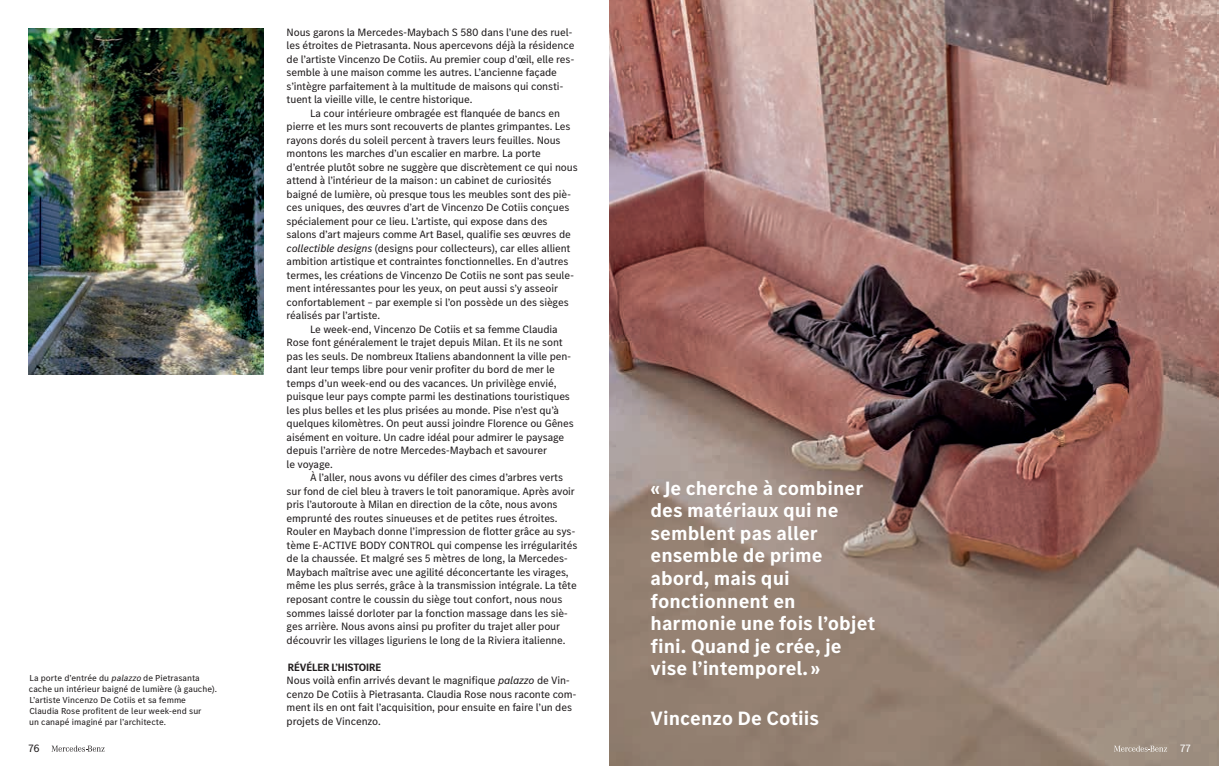
<style>
.page{position:relative;width:1219px;height:766px;background:#fff}
.page>*{position:absolute;margin:0;border:0;box-sizing:border-box;transform-origin:0 0}
.t1{font:700 20px/22.5px "MB Corpo S Text";color:#fff}
.t2{font:11px/13.5px "MB Corpo S Text";letter-spacing:-.01em;color:#231f20}
.t3{font:700 11px "MB Corpo S Title";letter-spacing:-.01em;color:#231f20}
.t4{font:11px "MB Corpo S Text";color:#fff}
.t5{font:9px/11px "MB Corpo S Text";color:#231f20}
.s1{font-style:italic}
</style>
<div class="page">
<img style="left:609px;top:0;width:610px;height:765px">
<img style="left:28px;top:28px;width:235px;height:346px">
<svg style="left:51px;top:745px;width:54px;height:6px"></svg>
<svg style="left:1114px;top:745px;width:53px;height:6px"></svg>
<p class="t5" style="left:29px;top:671px;width:189px">La porte d’entrée du <span class="s1">palazzo</span> de Pietrasanta cache un intérieur baigné de lumière (à gauche).<br>L’artiste Vincenzo De Cotiis et sa femme Claudia Rose profitent de leur week-end sur<br>un canapé imaginé par l’architecte.</p>
<p class="t2" style="left:28px;top:740px;width:13px">76</p>
<p class="t2" style="left:287px;top:25px;width:289px">Nous garons la Mercedes-Maybach S 580 dans l’une des ruel&shy;les étroites de Pietrasanta. Nous apercevons déjà la résidence de l’artiste Vincenzo De Cotiis. Au premier coup d’œil, elle res&shy;semble à une maison comme les autres. L’ancienne façade s’intègre parfaitement à la multitude de maisons qui consti&shy;tuent la vieille ville, le centre historique.</p>
<p class="t2" style="left:310px;top:106px;width:251px">La cour intérieure ombragée est flanquée de bancs en</p>
<p class="t2" style="left:287px;top:119px;width:286px">pierre et les murs sont recouverts de plantes grimpantes. Les</p>
<p class="t2" style="left:287px;top:133px;width:275px">rayons dorés du soleil percent à travers leurs feuilles. Nous</p>
<p class="t2" style="left:287px;top:146px;width:256px">montons les marches d’un escalier en marbre. La porte</p>
<p class="t2" style="left:287px;top:160px;width:293px">d’entrée plutôt sobre ne suggère que discrètement ce qui nous</p>
<p class="t2" style="left:287px;top:173px;width:266px">attend à l’intérieur de la maison : un cabinet de curiosités</p>
<p class="t2" style="left:287px;top:187px;width:286px">baigné de lumière, où presque tous les meubles sont des piè-</p>
<p class="t2" style="left:287px;top:200px;width:284px">ces uniques, des œuvres d’art de Vincenzo De Cotiis conçues</p>
<p class="t2" style="left:287px;top:214px;width:263px">spécialement pour ce lieu. L’artiste, qui expose dans des</p>
<p class="t2" style="left:287px;top:227px;width:286px">salons d’art majeurs comme Art Basel, qualifie ses œuvres de</p>
<p class="t2" style="left:287px;top:241px;width:285px"><span class="s1">collectible designs</span> (designs pour collecteurs), car elles allient</p>
<p class="t2" style="left:287px;top:254px;width:283px">ambition artistique et contraintes fonctionnelles. En d’autres</p>
<p class="t2" style="left:287px;top:268px;width:289px">termes, les créations de Vincenzo De Cotiis ne sont pas seule-</p>
<p class="t2" style="left:287px;top:281px;width:273px">ment intéressantes pour les yeux, on peut aussi s’y asseoir</p>
<p class="t2" style="left:287px;top:295px;width:284px">confortablement – par exemple si l’on possède un des sièges</p>
<p class="t2" style="left:287px;top:308px;width:95px">réalisés par l’artiste.</p>
<p class="t2" style="left:310px;top:322px;width:249px">Le week-end, Vincenzo De Cotiis et sa femme Claudia</p>
<p class="t2" style="left:287px;top:335px;width:278px">Rose font généralement le trajet depuis Milan. Et ils ne sont</p>
<p class="t2" style="left:287px;top:349px;width:286px">pas les seuls. De nombreux Italiens abandonnent la ville pen-</p>
<p class="t2" style="left:287px;top:362px;width:270px">dant leur temps libre pour venir profiter du bord de mer le</p>
<p class="t2" style="left:287px;top:376px;width:271px">temps d’un week-end ou des vacances. Un privilège envié,</p>
<p class="t2" style="left:287px;top:389px;width:285px">puisque leur pays compte parmi les destinations touristiques</p>
<p class="t2" style="left:287px;top:403px;width:274px">les plus belles et les plus prisées au monde. Pise n’est qu’à</p>
<p class="t2" style="left:287px;top:416px;width:289px">quelques kilomètres. On peut aussi joindre Florence ou Gênes</p>
<p class="t2" style="left:287px;top:430px;width:279px">aisément en voiture. Un cadre idéal pour admirer le paysage</p>
<p class="t2" style="left:287px;top:443px;width:262px">depuis l’arrière de notre Mercedes-Maybach et savourer</p>
<p class="t2" style="left:287px;top:457px;width:48px">le voyage.</p>
<p class="t2" style="left:310px;top:470px;width:255px">À l’aller, nous avons vu défiler des cimes d’arbres verts</p>
<p class="t2" style="left:287px;top:484px;width:290px">sur fond de ciel bleu à travers le toit panoramique. Après avoir</p>
<p class="t2" style="left:287px;top:497px;width:273px">pris l’autoroute à Milan en direction de la côte, nous avons</p>
<p class="t2" style="left:287px;top:511px;width:272px">emprunté des routes sinueuses et de petites rues étroites.</p>
<p class="t2" style="left:287px;top:524px;width:290px">Rouler en Maybach donne l’impression de flotter grâce au sys-</p>
<p class="t2" style="left:287px;top:538px;width:292px">tème E-ACTIVE BODY CONTROL qui compense les irrégularités</p>
<p class="t2" style="left:287px;top:551px;width:283px">de la chaussée. Et malgré ses 5 mètres de long, la Mercedes-</p>
<p class="t2" style="left:287px;top:565px;width:284px">Maybach maîtrise avec une agilité déconcertante les virages,</p>
<p class="t2" style="left:287px;top:578px;width:292px">même les plus serrés, grâce à la transmission intégrale. La tête</p>
<p class="t2" style="left:287px;top:592px;width:277px">reposant contre le coussin du siège tout confort, nous nous</p>
<p class="t2" style="left:287px;top:605px;width:283px">sommes laissé dorloter par la fonction massage dans les siè-</p>
<p class="t2" style="left:287px;top:619px;width:275px">ges arrière. Nous avons ainsi pu profiter du trajet aller pour</p>
<p class="t2" style="left:287px;top:632px;width:280px">découvrir les villages liguriens le long de la Riviera italienne.</p>
<p class="t3" style="left:288px;top:659px;width:95px">RÉVÉLER L’HISTOIRE</p>
<p class="t2" style="left:287px;top:673px;width:292px">Nous voilà enfin arrivés devant le magnifique <span class="s1">palazzo</span> de Vin&shy;cenzo De Cotiis à Pietrasanta. Claudia Rose nous raconte com&shy;ment ils en ont fait l’acquisition, pour ensuite en faire l’un des projets de Vincenzo.</p>
<h1 class="t1" style="left:651px;top:476px;width:226px">« Je cherche à combiner des matériaux qui ne semblent pas aller ensemble de prime abord, mais qui fonctionnent en harmonie une fois l’objet fini. Quand je crée, je vise l’intemporel. »</h1>
<h1 class="t1" style="left:651px;top:705px;width:170px">Vincenzo De Cotiis</h1>
<p class="t4" style="left:1180px;top:740px;width:12px">77</p>
</div>
